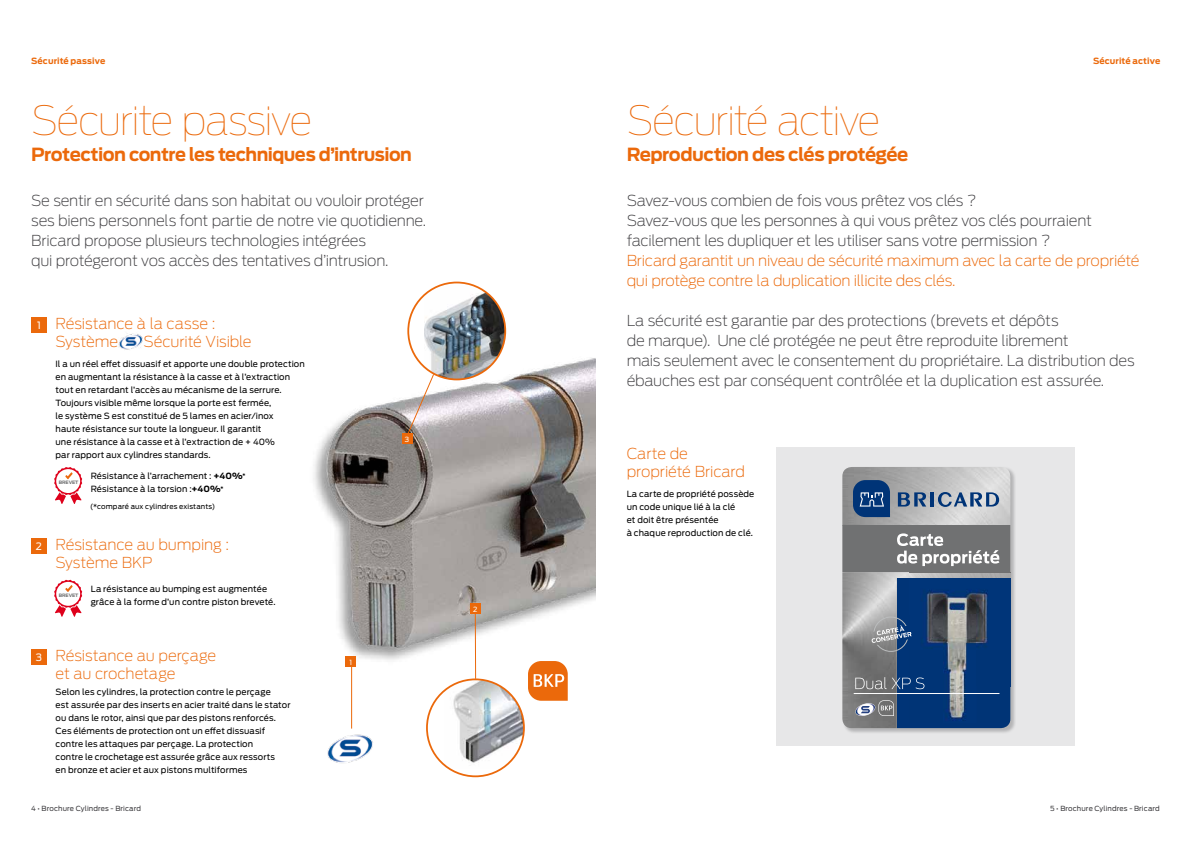
<style>
.page{position:relative;width:1191px;height:842px;background:#fff}
.page>*{position:absolute;margin:0;border:0;box-sizing:border-box;transform-origin:0 0}
.t1{font:100 40px "Antenna";letter-spacing:-.045em;color:#eb690b}
.t2{font:700 18px "Antenna";letter-spacing:-.03em;color:#eb690b}
.t3{font:200 15px/20px "Antenna";letter-spacing:-.02em;color:#3e3d40}
.t4{font:200 15px/18px "Antenna";letter-spacing:-.015em;color:#eb690b}
.t5{font:10.1px "Antenna";color:#fff}
.t6{font:8.5px/13px "Antenna";letter-spacing:.01em;color:#000}
.t7{font:700 8.5px "Antenna";letter-spacing:.01em;color:#eb690b}
.t8{font:7.1px "Antenna";color:#fff}
.t9{font:7px "Antenna";letter-spacing:.015em;color:#3e3d40}
.t10{font:7px "Antenna";letter-spacing:.02em;color:#000}
.t11{font:700 4.6px "Antenna";letter-spacing:-.02em;color:#707172}
.s1{font-weight:700}
</style>
<div class="page">
<div style="left:776px;top:447px;width:299px;height:299px;background:#e7e7e8"></div>
<img style="left:313px;top:322px;width:282px;height:363px">
<div style="left:31px;top:317px;width:16px;height:16px;background:#eb690b"></div>
<div style="left:31px;top:538px;width:16px;height:16px;background:#eb690b"></div>
<div style="left:31px;top:649px;width:16px;height:15px;background:#eb690b"></div>
<div style="left:345px;top:656px;width:11px;height:11px;background:#eb690b"></div>
<div style="left:402px;top:433px;width:10px;height:11px;background:#eb690b"></div>
<div style="left:470px;top:603px;width:11px;height:11px;background:#eb690b"></div>
<img style="left:119px;top:333px;width:24px;height:17px">
<img style="left:327px;top:728px;width:46px;height:35px">
<img style="left:424px;top:282px;width:81px;height:97px">
<div style="left:407px;top:282px;width:99px;height:98px;border:2px solid #eb690b;border-radius:50%"></div>
<img style="left:445px;top:680px;width:79px;height:88px">
<div style="left:426px;top:678px;width:99px;height:99px;border:2px solid #eb690b;border-radius:50%"></div>
<svg style="left:528px;top:661px;width:40px;height:40px;background:#ee863a"></svg>
<svg style="left:475px;top:614px;width:1px;height:65px"></svg>
<hr style="left:351px;top:666px;width:1px;height:63px;background:#eb690b">
<svg style="left:407px;top:374px;width:27px;height:61px"></svg>
<div style="left:842px;top:467px;width:174px;height:267px;background:#3e3d40;opacity:.3"></div>
<svg style="left:842px;top:467px;width:168px;height:261px;background:#66778e"></svg>
<svg style="left:54px;top:467px;width:28px;height:37px"></svg>
<svg style="left:54px;top:580px;width:28px;height:37px"></svg>
<p class="t7" style="left:31px;top:56px;width:76px">Sécurité passive</p>
<p class="t7" style="left:1093px;top:56px;width:69px">Sécurité active</p>
<h1 class="t1" style="left:31px;top:97px;width:283px">Sécurite passive</h1>
<h2 class="t2" style="left:31px;top:144px;width:382px">Protection contre les techniques d’intrusion</h2>
<h3 class="t3" style="left:31px;top:190px;width:396px">Se sentir en sécurité dans son habitat ou vouloir protéger ses biens personnels font partie de notre vie quotidienne.<br>Bricard propose plusieurs technologies intégrées<br>qui protégeront vos accès des tentatives d’intrusion.</h3>
<p class="t5" style="left:37px;top:319px;width:5px">1</p>
<p class="t5" style="left:36px;top:540px;width:8px">2</p>
<h3 class="t4" style="left:56px;top:315px;width:161px">Résistance à la casse :<br>Système</h3>
<h3 class="t4" style="left:143px;top:333px;width:110px">Sécurité Visible</h3>
<p class="t6" style="left:56px;top:358px;width:251px">Il a un réel effet dissuasif et apporte une double protection en augmentant la résistance à la casse et à l’extraction tout en retardant l’accès au mécanisme de la serrure.<br>Toujours visible même lorsque la porte est fermée,<br>le système S est constitué de 5 lames en acier/inox<br>haute résistance sur toute la longueur. Il garantit<br>une résistance à la casse et à l’extraction de + 40%<br>par rapport aux cylindres standards.</p>
<p class="t11" style="left:59px;top:480px;width:21px">BREVET</p>
<p class="t6" style="left:91px;top:470px;width:156px">Résistance à l’arrachement : <span class="s1">+40%</span><sup>*<br></sup>Résistance à la torsion :<span class="s1">+40%</span><sup>*</sup></p>
<p class="t10" style="left:90px;top:503px;width:127px">(*comparé aux cylindres existants)</p>
<h3 class="t4" style="left:56px;top:536px;width:175px">Résistance au bumping :<br>Système BKP</h3>
<p class="t11" style="left:59px;top:593px;width:21px">BREVET</p>
<p class="t6" style="left:91px;top:582px;width:186px">La résistance au bumping est augmentée grâce à la forme d’un contre piston breveté.</p>
<p class="t5" style="left:36px;top:651px;width:8px">3</p>
<h3 class="t4" style="left:56px;top:646px;width:162px">Résistance au perçage et au crochetage</h3>
<p class="t6" style="left:56px;top:685px;width:236px">Selon les cylindres, la protection contre le perçage<br>est assurée par des inserts en acier traité dans le stator ou dans le rotor, ainsi que par des pistons renforcés.<br>Ces éléments de protection ont un effet dissuasif contre les attaques par perçage. La protection<br>contre le crochetage est assurée grâce aux ressorts<br>en bronze et acier et aux pistons multiformes</p>
<p class="t9" style="left:31px;top:804px;width:111px">4 • Brochure Cylindres - Bricard</p>
<p class="t8" style="left:349px;top:658px;width:4px">1</p>
<p class="t8" style="left:405px;top:435px;width:6px">3</p>
<p class="t8" style="left:473px;top:605px;width:6px">2</p>
<h1 class="t1" style="left:626px;top:97px;width:255px">Sécurité active</h1>
<h2 class="t2" style="left:626px;top:144px;width:283px">Reproduction des clés protégée</h2>
<h3 class="t3" style="left:626px;top:190px;width:467px">Savez-vous combien de fois vous prêtez vos clés ?<br>Savez-vous que les personnes à qui vous prêtez vos clés pourraient facilement les dupliquer et les utiliser sans votre permission ?</h3>
<h3 class="t4" style="left:626px;top:250px;width:514px;line-height:20px">Bricard garantit un niveau de sécurité maximum avec la carte de propriété qui protège contre la duplication illicite des clés.</h3>
<p class="t3" style="left:626px;top:310px;width:509px">La sécurité est garantie par des protections (brevets et dépôts<br>de marque). Une clé protégée ne peut être reproduite librement<br>mais seulement avec le consentement du propriétaire. La distribution des ébauches est par conséquent contrôlée et la duplication est assurée.</p>
<h3 class="t4" style="left:626px;top:445px;width:120px">Carte de propriété Bricard</h3>
<p class="t6" style="left:626px;top:488px;width:129px">La carte de propriété possède un code unique lié à la clé<br>et doit être présentée<br>à chaque reproduction de clé.</p>
<p class="t9" style="left:1050px;top:804px;width:111px">5 • Brochure Cylindres - Bricard</p>
</div>
